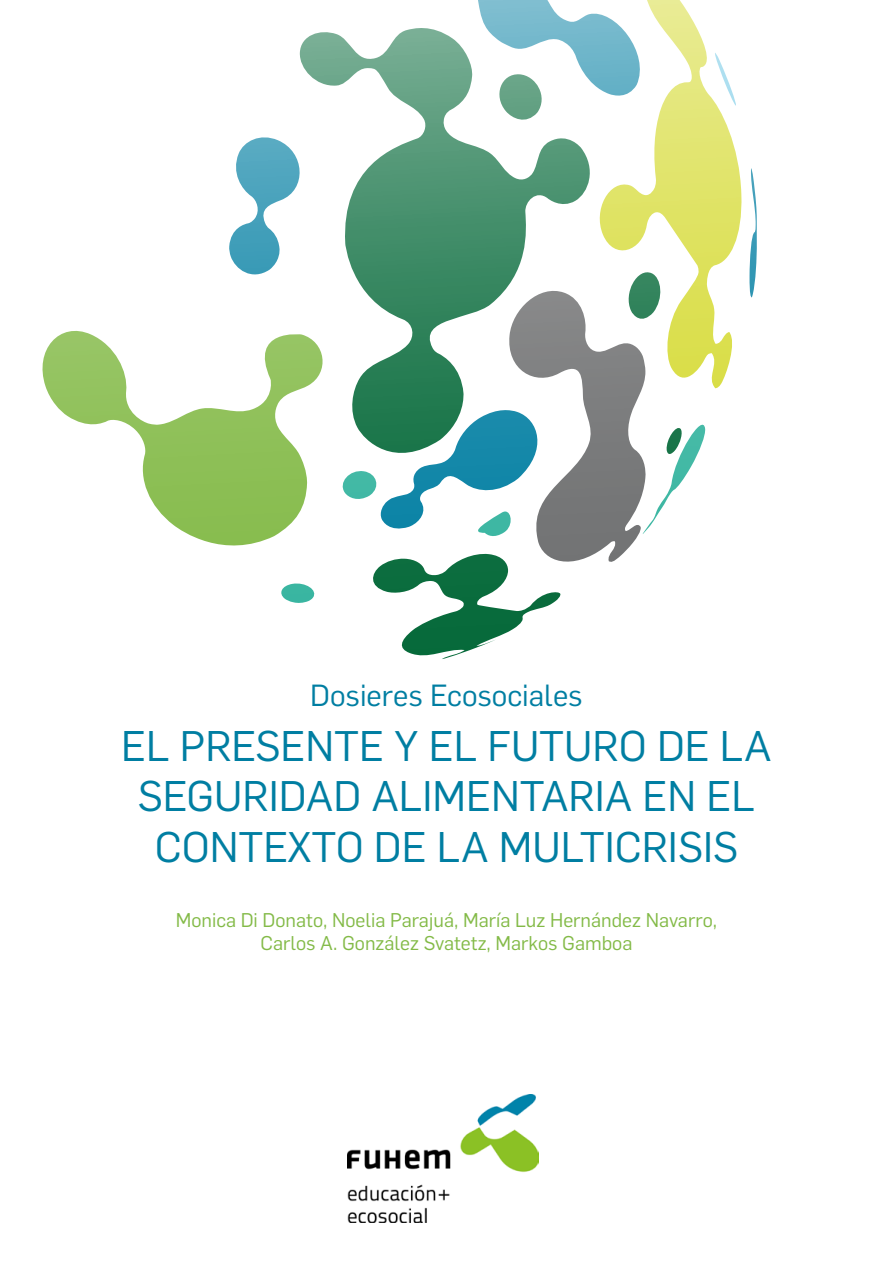
<style>
.page{position:relative;width:893px;height:1263px;background:#fff}
.page>*{position:absolute;margin:0;border:0;box-sizing:border-box;transform-origin:0 0}
.t1{font:42px/50.4px "Flama";color:#007ea2;text-align:center}
.t2{font:30px "Flama";color:#007ea2}
.t3{font:19.5px "Flama";color:#83ba47}
</style>
<div class="page">
<svg style="left:599px;top:0;width:143px;height:389px"></svg>
<svg style="left:281px;top:583px;width:34px;height:20px"></svg>
<svg style="left:714px;top:53px;width:22px;height:53px"></svg>
<svg style="left:749px;top:168px;width:8px;height:129px"></svg>
<svg style="left:345px;top:125px;width:245px;height:142px"></svg>
<svg style="left:342px;top:267px;width:364px;height:392px"></svg>
<svg style="left:299px;top:0;width:352px;height:125px"></svg>
<svg style="left:43px;top:330px;width:280px;height:216px"></svg>
<svg style="left:229px;top:137px;width:71px;height:138px"></svg>
<img style="left:348px;top:1094px;width:191px;height:129px">
<p class="t2" style="left:310px;top:675px;width:274px">Dosieres Ecosociales</p>
<p class="t1" style="left:121px;top:718px;width:652px">EL PRESENTE Y EL FUTURO DE LA<br>SEGURIDAD ALIMENTARIA EN EL<br>CONTEXTO DE LA MULTICRISIS</p>
<p class="t3" style="left:176px;top:907px;width:543px">Monica Di Donato, Noelia Parajuá, María Luz Hernández Navarro,</p>
<p class="t3" style="left:261px;top:930px;width:373px">Carlos A. González Svatetz, Markos Gamboa</p>
</div>
